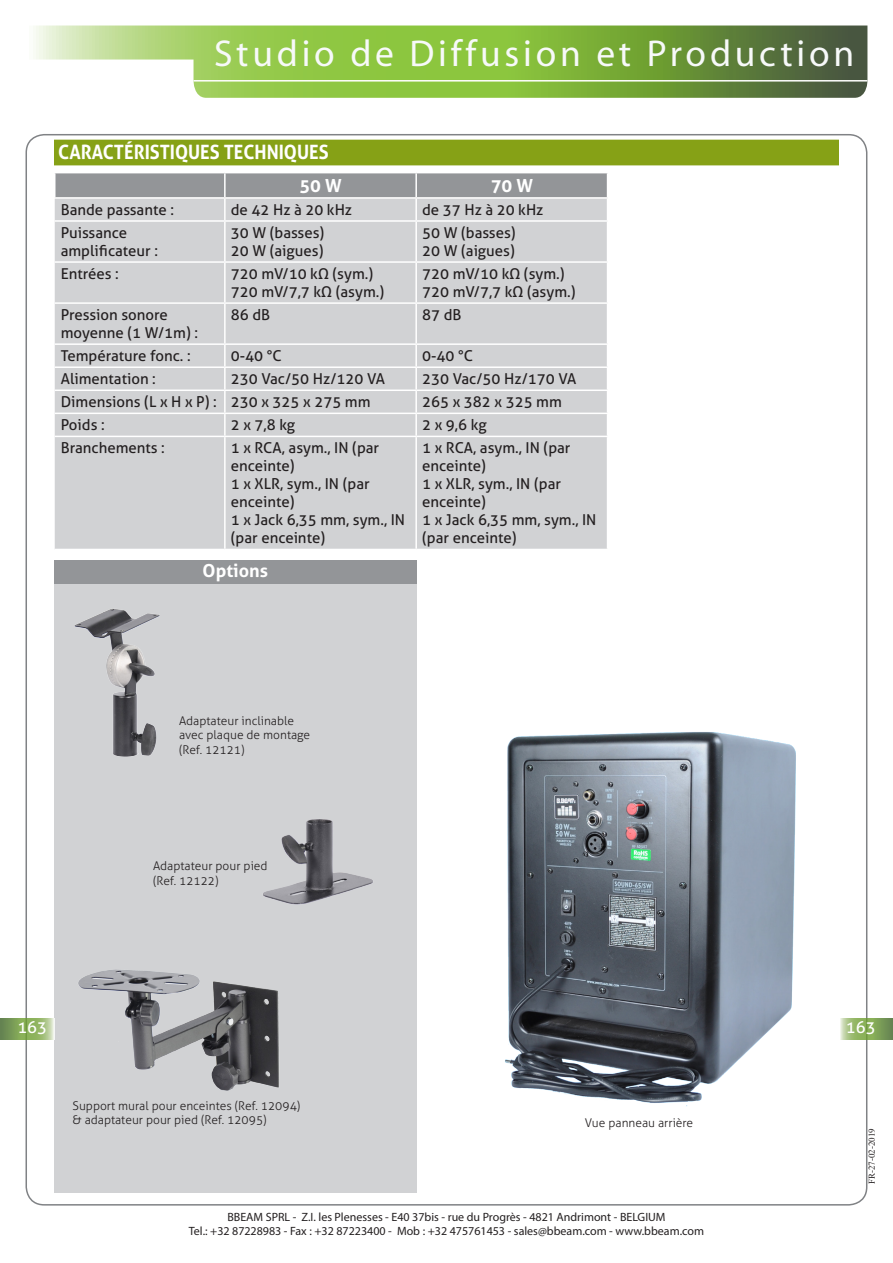
<style>
.page{position:relative;width:893px;height:1263px;background:#fff}
.page>*{position:absolute;margin:0;border:0;box-sizing:border-box;transform-origin:0 0}
.t1{font:37.5px "Myriad";letter-spacing:.1em;color:#f7f9f9}
.Sous_Titre{font:700 19.8px "Aller";color:#fff;scale:.91 1}
.Titre_cellule{font:700 18px "Aller";color:#fff}
.t2{font:16.5px "Aller";color:#fff}
.Texte_cellule{font:15px/18px "Aller";color:#231f20}
.Texte_base{font:300 12px/14.4px "Aller";color:#231f20}
.t3{font:12px/14.4px "Myriad Pro";color:#231f20;text-align:center}
.t4{font:9px "Times New Roman";color:#231f20}
</style>
<div class="page">
<svg style="left:33px;top:26px;width:834px;height:72px;background:#90b75c"></svg>
<hr style="left:193px;top:80px;width:674px;height:2px;background:#fff">
<div style="left:54px;top:584px;width:363px;height:609px;background:#d1d2d4"></div>
<div style="left:54px;top:560px;width:363px;height:24px;background:#939598"></div>
<img style="left:78px;top:969px;width:201px;height:122px">
<img style="left:263px;top:819px;width:110px;height:86px">
<img style="left:74px;top:609px;width:86px;height:148px">
<div style="left:54px;top:140px;width:785px;height:15px;background:#86a116"></div>
<div style="left:54px;top:150px;width:785px;height:15px;background:#86a116"></div>
<div style="left:55px;top:222px;width:552px;height:327px;background:#d1d2d4"></div>
<hr style="left:224px;top:222px;width:2px;height:39px;background:#fff">
<hr style="left:415px;top:222px;width:2px;height:39px;background:#fff">
<hr style="left:55px;top:261px;width:170px;height:2px;background:#fff">
<hr style="left:225px;top:261px;width:191px;height:2px;background:#fff">
<hr style="left:224px;top:263px;width:2px;height:39px;background:#fff">
<hr style="left:416px;top:261px;width:192px;height:2px;background:#fff">
<hr style="left:415px;top:263px;width:2px;height:39px;background:#fff">
<hr style="left:55px;top:302px;width:170px;height:2px;background:#fff">
<hr style="left:225px;top:302px;width:191px;height:2px;background:#fff">
<hr style="left:224px;top:304px;width:2px;height:39px;background:#fff">
<hr style="left:416px;top:302px;width:192px;height:2px;background:#fff">
<hr style="left:415px;top:304px;width:2px;height:39px;background:#fff">
<hr style="left:55px;top:343px;width:170px;height:2px;background:#fff">
<hr style="left:225px;top:343px;width:191px;height:2px;background:#fff">
<hr style="left:224px;top:345px;width:2px;height:21px;background:#fff">
<hr style="left:416px;top:343px;width:192px;height:2px;background:#fff">
<hr style="left:415px;top:345px;width:2px;height:21px;background:#fff">
<hr style="left:55px;top:366px;width:170px;height:2px;background:#fff">
<hr style="left:225px;top:366px;width:191px;height:2px;background:#fff">
<hr style="left:224px;top:368px;width:2px;height:21px;background:#fff">
<hr style="left:416px;top:366px;width:192px;height:2px;background:#fff">
<hr style="left:415px;top:368px;width:2px;height:21px;background:#fff">
<hr style="left:55px;top:389px;width:170px;height:2px;background:#fff">
<hr style="left:225px;top:389px;width:191px;height:2px;background:#fff">
<hr style="left:224px;top:391px;width:2px;height:22px;background:#fff">
<hr style="left:416px;top:389px;width:192px;height:2px;background:#fff">
<hr style="left:415px;top:391px;width:2px;height:22px;background:#fff">
<hr style="left:55px;top:413px;width:170px;height:1px;background:#fff">
<hr style="left:225px;top:413px;width:191px;height:1px;background:#fff">
<hr style="left:224px;top:414px;width:2px;height:22px;background:#fff">
<hr style="left:416px;top:413px;width:192px;height:1px;background:#fff">
<hr style="left:415px;top:414px;width:2px;height:22px;background:#fff">
<hr style="left:55px;top:436px;width:170px;height:1px;background:#fff">
<hr style="left:225px;top:436px;width:191px;height:1px;background:#fff">
<hr style="left:224px;top:437px;width:2px;height:112px;background:#fff">
<hr style="left:416px;top:436px;width:192px;height:1px;background:#fff">
<hr style="left:415px;top:437px;width:2px;height:112px;background:#fff">
<svg style="left:55px;top:173px;width:553px;height:47px;background:#b4b5b7"></svg>
<img style="left:505px;top:732px;width:291px;height:375px">
<svg style="left:840px;top:1018px;width:53px;height:21px"></svg>
<svg style="left:0;top:1018px;width:54px;height:21px"></svg>
<h1 class="t1" style="left:214px;top:35px;width:641px">Studio de Diffusion et Production</h1>
<p class="Sous_Titre" style="left:58px;top:140px;width:299px">CARACTÉRISTIQUES TECHNIQUES</p>
<p class="Titre_cellule" style="left:299px;top:174px;width:44px">50 W</p>
<p class="Titre_cellule" style="left:491px;top:174px;width:44px">70 W</p>
<p class="Texte_cellule" style="left:61px;top:201px;width:115px">Bande passante :</p>
<p class="Texte_cellule" style="left:231px;top:201px;width:123px">de 42 Hz à 20 kHz</p>
<p class="Texte_cellule" style="left:422px;top:201px;width:123px">de 37 Hz à 20 kHz</p>
<p class="Texte_cellule" style="left:61px;top:224px;width:99px">Puissance amplificateur :</p>
<p class="Texte_cellule" style="left:231px;top:224px;width:95px">30 W (basses)</p>
<p class="Texte_cellule" style="left:422px;top:224px;width:95px">50 W (basses)</p>
<p class="Texte_cellule" style="left:422px;top:242px;width:94px">20 W (aigues)</p>
<p class="Texte_cellule" style="left:231px;top:242px;width:94px">20 W (aigues)</p>
<p class="Texte_cellule" style="left:61px;top:265px;width:60px">Entrées :</p>
<p class="Texte_cellule" style="left:231px;top:265px;width:155px">720 mV/10 kΩ (sym.)<br>720 mV/7,7 kΩ (asym.)</p>
<p class="Texte_cellule" style="left:422px;top:265px;width:155px">720 mV/10 kΩ (sym.)<br>720 mV/7,7 kΩ (asym.)</p>
<p class="Texte_cellule" style="left:61px;top:306px;width:139px">Pression sonore moyenne (1 W/1m) :</p>
<p class="Texte_cellule" style="left:231px;top:306px;width:41px">86 dB</p>
<p class="Texte_cellule" style="left:422px;top:306px;width:41px">87 dB</p>
<p class="Texte_cellule" style="left:61px;top:347px;width:131px">Température fonc. :</p>
<p class="Texte_cellule" style="left:231px;top:347px;width:52px">0-40 °C</p>
<p class="Texte_cellule" style="left:422px;top:347px;width:52px">0-40 °C</p>
<p class="Texte_cellule" style="left:61px;top:370px;width:97px">Alimentation :</p>
<p class="Texte_cellule" style="left:231px;top:370px;width:156px">230 Vac/50 Hz/120 VA</p>
<p class="Texte_cellule" style="left:422px;top:370px;width:156px">230 Vac/50 Hz/170 VA</p>
<p class="Texte_cellule" style="left:61px;top:393px;width:157px">Dimensions (L x H x P) :</p>
<p class="Texte_cellule" style="left:231px;top:393px;width:141px">230 x 325 x 275 mm</p>
<p class="Texte_cellule" style="left:422px;top:393px;width:141px">265 x 382 x 325 mm</p>
<p class="Texte_cellule" style="left:61px;top:416px;width:45px">Poids :</p>
<p class="Texte_cellule" style="left:231px;top:416px;width:66px">2 x 7,8 kg</p>
<p class="Texte_cellule" style="left:422px;top:416px;width:66px">2 x 9,6 kg</p>
<p class="Texte_cellule" style="left:61px;top:439px;width:106px">Branchements :</p>
<p class="Texte_cellule" style="left:231px;top:439px;width:150px">1 x RCA, asym., IN (par enceinte)<br>1 x XLR, sym., IN (par enceinte)</p>
<p class="Texte_cellule" style="left:231px;top:511px;width:176px">1 x Jack 6,35 mm, sym., IN (par enceinte)</p>
<p class="Texte_cellule" style="left:422px;top:439px;width:150px">1 x RCA, asym., IN (par enceinte)<br>1 x XLR, sym., IN (par enceinte)</p>
<p class="Texte_cellule" style="left:422px;top:511px;width:176px">1 x Jack 6,35 mm, sym., IN (par enceinte)</p>
<p class="Titre_cellule" style="left:203px;top:560px;width:67px">Options</p>
<p class="Texte_base" style="left:179px;top:713px;width:133px">Adaptateur inclinable avec plaque de montage (Ref. 12121)</p>
<p class="Texte_base" style="left:153px;top:859px;width:116px">Adaptateur pour pied</p>
<p class="Texte_base" style="left:153px;top:873px;width:67px">(Ref. 12122)</p>
<p class="t2" style="left:17px;top:1017px;width:31px">163</p>
<p class="t2" style="left:846px;top:1017px;width:31px">163</p>
<p class="Texte_base" style="left:73px;top:1098px;width:229px">Support mural pour enceintes (Ref. 12094) &amp; adaptateur pour pied (Ref. 12095)</p>
<p class="Texte_base" style="left:585px;top:1115px;width:110px">Vue panneau arrière</p>
<p class="t3" style="left:189px;top:1209px;width:517px">BBEAM SPRL - Z.I. les Plenesses - E40 37bis - rue du Progrès - 4821 Andrimont - BELGIUM<br>Tel.: +32 87228983 - Fax : +32 87223400 - Mob : +32 475761453 - sales@bbeam.com - www.bbeam.com</p>
<p class="t4" style="left:865px;top:1184px;width:57px;rotate:-90deg">FR-27-02-2019</p>
</div>
